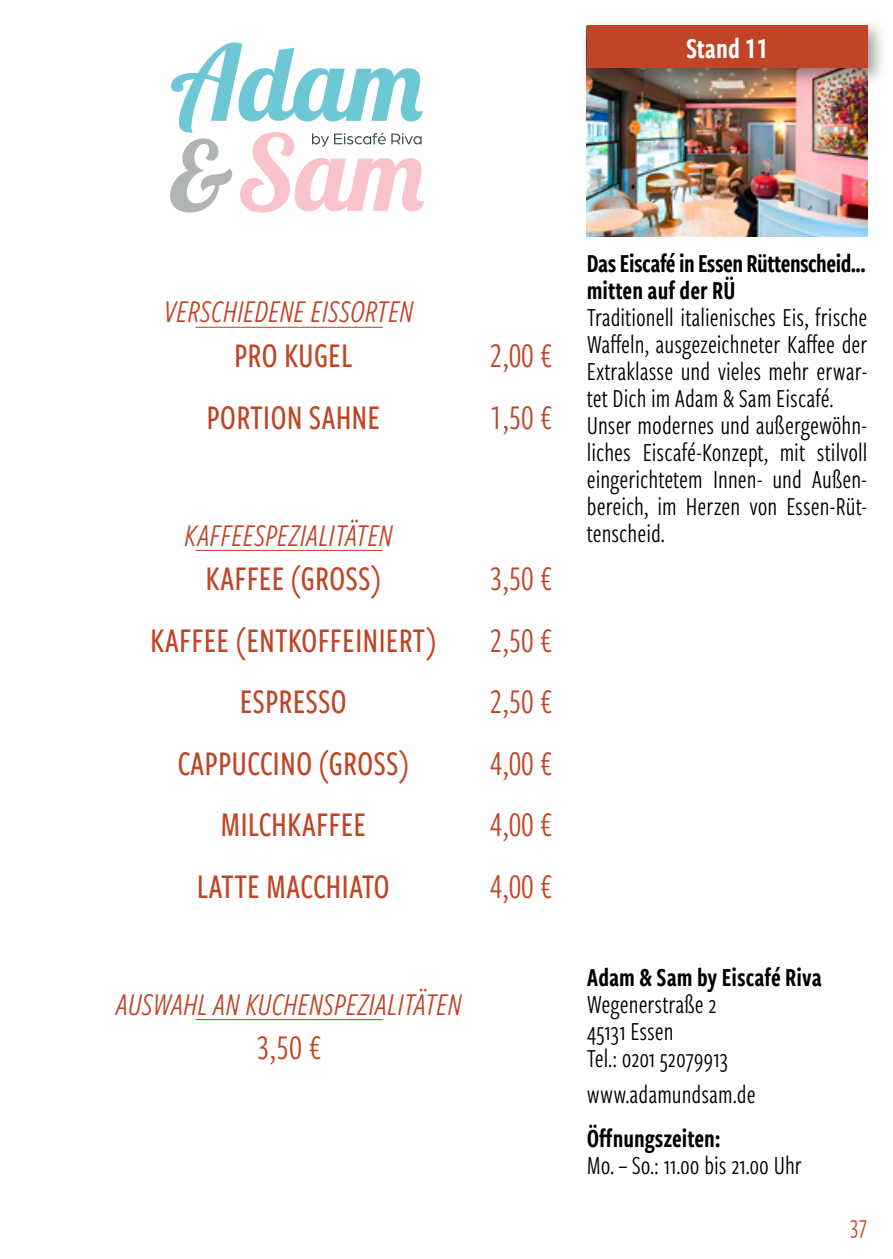
<style>
.page{position:relative;width:893px;height:1259px;background:#fff}
.page>*{position:absolute;margin:0;border:0;box-sizing:border-box;transform-origin:0 0}
._02b_Men_Gang_Titel_mit_Preis_Margin{font:500 36px "Freight Sans Cmp Pro";color:#c04526}
._02b_Men_Gang_Titel_mit_Preis_Margin-2{font:36px "Freight Sans Cmp Pro";color:#c04526}
._06_Men_Preis{font:36px "Freight Sans Cmp Pro";color:#c04526}
._01_Gang{font:italic 33px "Freight Sans Cmp Pro";color:#c04526}
.Standnummer{font:30px "Freight Sans Cmp Pro Semi";color:#fff}
.t1{font:27px/27px "Freight Sans Cmp Pro";color:#000}
.t2{font:27px "Freight Sans Cmp Pro";color:#c04526}
.s1{font-family:"Freight Sans Cmp Pro Semi"}
</style>
<div class="page">
<img style="left:587px;top:88px;width:280px;height:149px">
<hr style="left:196px;top:327px;width:187px;height:1px;background:#c04526">
<hr style="left:196px;top:550px;width:187px;height:1px;background:#c04526">
<hr style="left:196px;top:1019px;width:187px;height:1px;background:#c04526">
<svg style="left:170px;top:43px;width:254px;height:170px"></svg>
<div style="left:578px;top:17px;width:310px;height:71px;background:#000;opacity:.4"></div>
<div style="left:587px;top:26px;width:280px;height:42px;background:#c04526"></div>
<p class="Standnummer" style="left:686px;top:28px;width:84px">Stand 11</p>
<p class="_01_Gang" style="left:164px;top:290px;width:251px">VERSCHIEDENE EISSORTEN</p>
<p class="_02b_Men_Gang_Titel_mit_Preis_Margin" style="left:234px;top:331px;width:120px">PRO KUGEL</p>
<p class="_02b_Men_Gang_Titel_mit_Preis_Margin-2" style="left:490px;top:331px;width:65px">2,00 €</p>
<p class="_02b_Men_Gang_Titel_mit_Preis_Margin" style="left:206px;top:393px;width:175px">PORTION SAHNE</p>
<p class="_02b_Men_Gang_Titel_mit_Preis_Margin-2" style="left:490px;top:393px;width:64px">1,50 €</p>
<p class="_01_Gang" style="left:185px;top:513px;width:210px">KAFFEESPEZIALITÄTEN</p>
<p class="_02b_Men_Gang_Titel_mit_Preis_Margin" style="left:205px;top:554px;width:178px">KAFFEE (GROSS)</p>
<p class="_02b_Men_Gang_Titel_mit_Preis_Margin-2" style="left:490px;top:554px;width:64px">3,50 €</p>
<p class="_02b_Men_Gang_Titel_mit_Preis_Margin" style="left:150px;top:616px;width:288px">KAFFEE (ENTKOFFEINIERT)</p>
<p class="_02b_Men_Gang_Titel_mit_Preis_Margin-2" style="left:490px;top:616px;width:65px">2,50 €</p>
<p class="_02b_Men_Gang_Titel_mit_Preis_Margin" style="left:240px;top:677px;width:109px">ESPRESSO</p>
<p class="_02b_Men_Gang_Titel_mit_Preis_Margin-2" style="left:490px;top:677px;width:64px">2,50 €</p>
<p class="_02b_Men_Gang_Titel_mit_Preis_Margin" style="left:177px;top:739px;width:234px">CAPPUCCINO (GROSS)</p>
<p class="_02b_Men_Gang_Titel_mit_Preis_Margin-2" style="left:490px;top:739px;width:65px">4,00 €</p>
<p class="_02b_Men_Gang_Titel_mit_Preis_Margin" style="left:220px;top:800px;width:147px">MILCHKAFFEE</p>
<p class="_02b_Men_Gang_Titel_mit_Preis_Margin-2" style="left:490px;top:800px;width:65px">4,00 €</p>
<p class="_02b_Men_Gang_Titel_mit_Preis_Margin" style="left:197px;top:862px;width:195px">LATTE MACCHIATO</p>
<p class="_02b_Men_Gang_Titel_mit_Preis_Margin-2" style="left:490px;top:862px;width:64px">4,00 €</p>
<p class="_01_Gang" style="left:116px;top:982px;width:348px">AUSWAHL AN KUCHENSPEZIALITÄTEN</p>
<p class="_06_Men_Preis" style="left:257px;top:1023px;width:67px">3,50 €</p>
<p class="t1" style="left:587px;top:249px;width:282px"><span class="s1">Das Eiscafé in Essen Rüttenscheid... mitten auf der RÜ<br></span>Traditionell italienisches Eis, frische<br>Waffeln, ausgezeichneter Kaffee der<br>Extraklasse und vieles mehr erwar&shy;tet Dich im Adam &amp; Sam Eiscafé.<br>Unser modernes und außergewöhn&shy;liches Eiscafé-Konzept, mit stilvoll eingerichtetem Innen- und Außen&shy;bereich, im Herzen von Essen-Rüt&shy;tenscheid.</p>
<p class="t1" style="left:587px;top:963px;width:236px"><span class="s1">Adam &amp; Sam by Eiscafé Riva<br></span>Wegenerstraße 2<br>45131 Essen<br>Tel.: 0201 52079913</p>
<p class="t1" style="left:587px;top:1071px;width:170px;line-height:44.1px">www.adamundsam.de<br><span class="s1">Öffnungszeiten:</span></p>
<p class="t1" style="left:587px;top:1150px;width:217px">Mo. – So.: 11.00 bis 21.00 Uhr</p>
<p class="t2" style="left:850px;top:1206px;width:19px">37</p>
</div>
